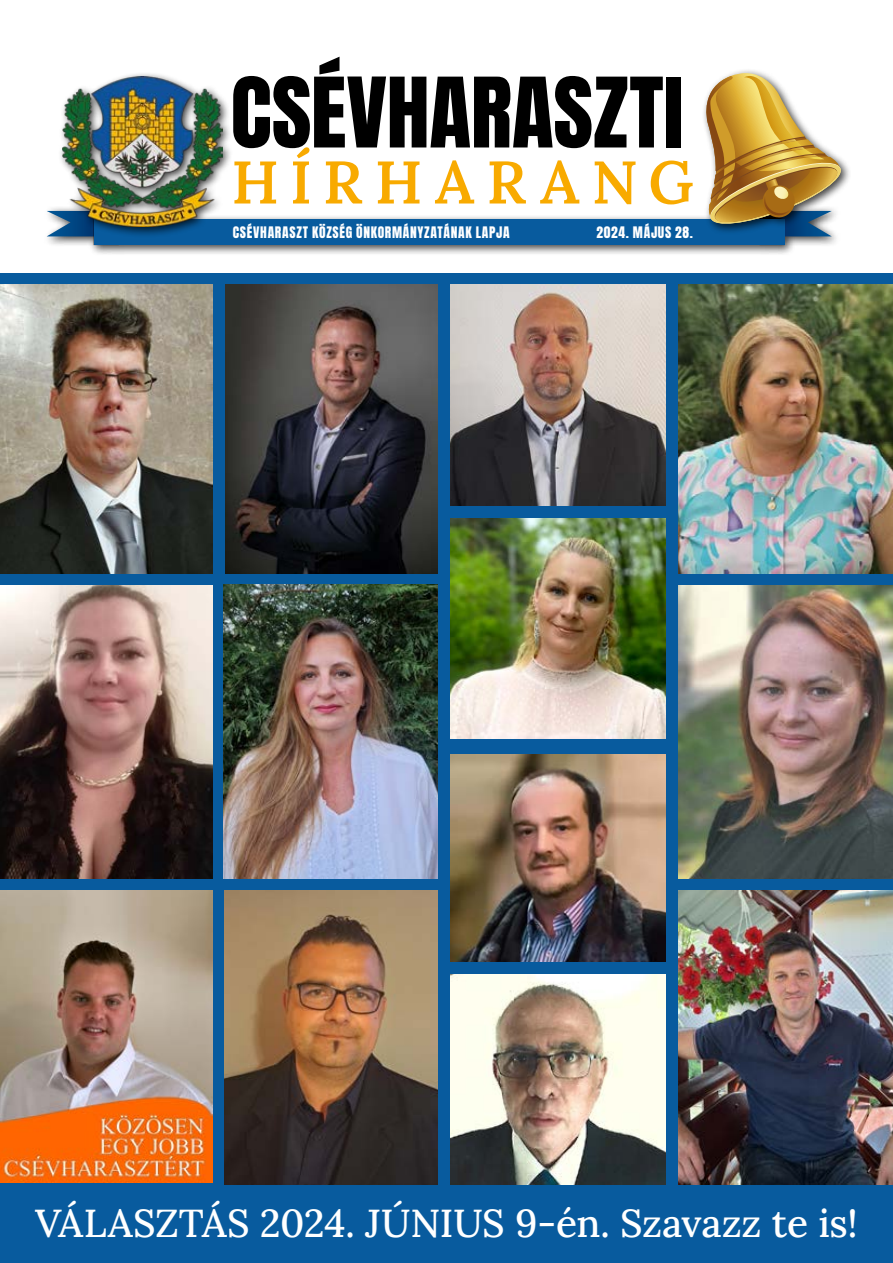
<style>
.page{position:relative;width:893px;height:1263px;background:#fff}
.page>*{position:absolute;margin:0;border:0;box-sizing:border-box;transform-origin:0 0}
.t1{font:82.5px "Anton";letter-spacing:-.005em;color:#000;scale:1.05 1}
.t2{font:600 60px "Lora";letter-spacing:.2em;color:#f8aa00}
.t3{font:500 39px "Lora";letter-spacing:-.005em;color:#fff}
.t4{font:13.5px "Anton";letter-spacing:.05em;color:#fff}
</style>
<div class="page">
<div style="left:0;top:272px;width:893px;height:991px;background:#085b9e"></div>
<div style="left:43px;top:206px;width:798px;height:50px;background:#000;opacity:.75"></div>
<svg style="left:47px;top:211px;width:47px;height:34px"></svg>
<div style="left:94px;top:220px;width:691px;height:25px;background:#085b9e"></div>
<div style="left:57px;top:71px;width:176px;height:167px;background:#000;opacity:.75"></div>
<img style="left:62px;top:76px;width:161px;height:150px">
<div style="left:701px;top:68px;width:151px;height:167px;background:#000;opacity:.75"></div>
<svg style="left:701px;top:73px;width:143px;height:172px"></svg>
<img style="left:0;top:285px;width:212px;height:288px">
<img style="left:0;top:586px;width:212px;height:292px">
<img style="left:679px;top:585px;width:214px;height:293px">
<img style="left:225px;top:285px;width:213px;height:288px">
<img style="left:224px;top:890px;width:214px;height:294px">
<img style="left:0;top:891px;width:212px;height:291px">
<img style="left:451px;top:755px;width:214px;height:206px">
<img style="left:451px;top:518px;width:214px;height:221px">
<img style="left:451px;top:285px;width:214px;height:221px">
<img style="left:451px;top:975px;width:214px;height:209px">
<img style="left:679px;top:285px;width:214px;height:288px">
<img style="left:223px;top:585px;width:215px;height:293px">
<img style="left:679px;top:890px;width:214px;height:294px">
<h1 class="t1" style="left:231px;top:71px;width:433px">CSÉVHARASZTI</h1>
<h2 class="t2" style="left:231px;top:134px;width:464px">HÍRHARANG</h2>
<p class="t4" style="left:233px;top:226px;width:278px">CSÉVHARASZT KÖZSÉG ÖNKORMÁNYZATÁNAK LAPJA</p>
<p class="t4" style="left:597px;top:226px;width:98px">2024. MÁJUS 28.</p>
<h3 class="t3" style="left:35px;top:1193px;width:824px">VÁLASZTÁS 2024. JÚNIUS 9-én. Szavazz te is!</h3>
</div>
